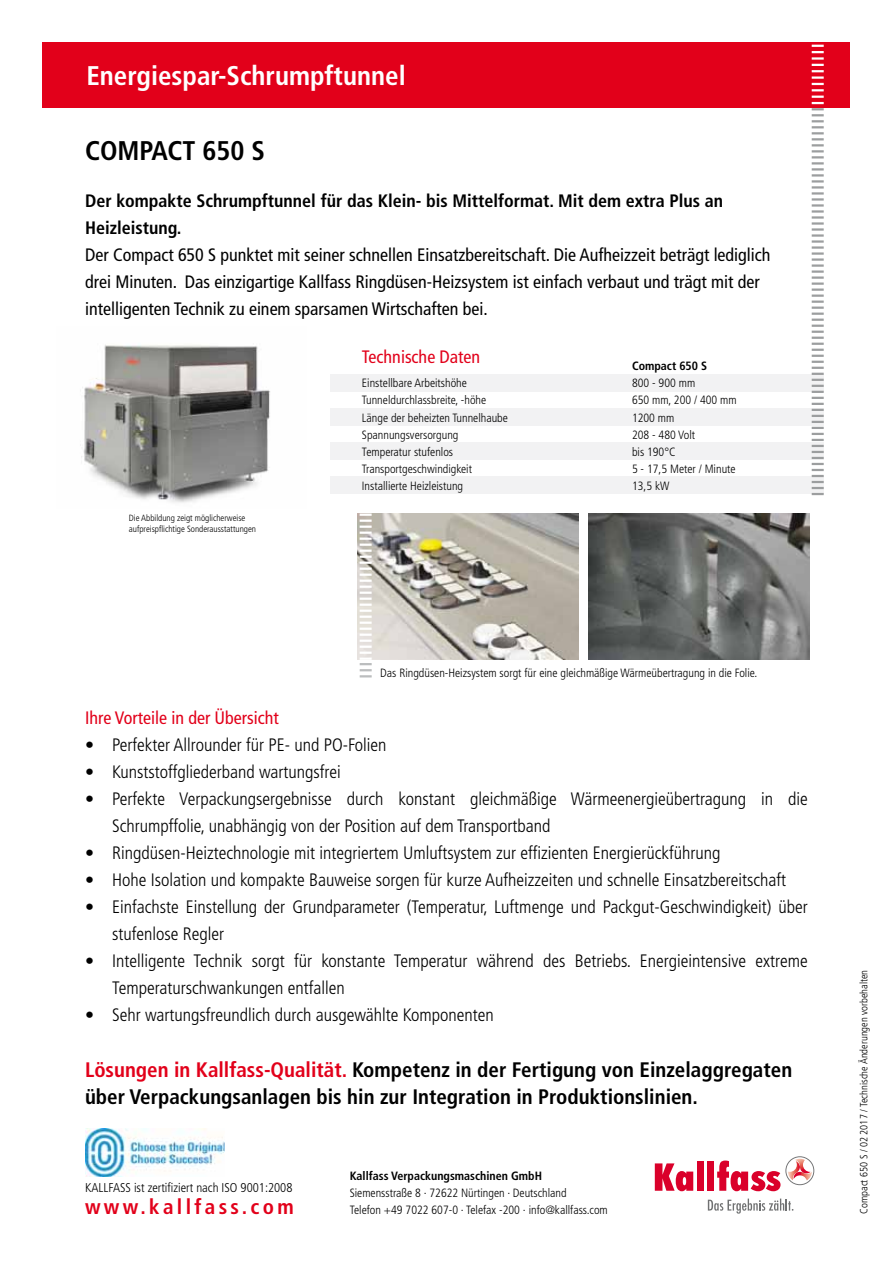
<style>
.page{position:relative;width:893px;height:1263px;background:#fff}
.page>*{position:absolute;margin:0;border:0;box-sizing:border-box;transform-origin:0 0}
.t1{font:700 condensed 27px "Frutiger LT Std";color:#fff}
.t2{font:700 condensed 27px "Frutiger LT Std";color:#000}
.t3{font:700 condensed 21px/27px "Frutiger LT Std";color:#000}
.t4{font:700 condensed 21px "Frutiger LT Std";letter-spacing:.16em;color:#e2001a}
.t5{font:300 condensed 18px/27px "Frutiger LT Std";color:#000}
.t6{font:condensed 18px/27px "Frutiger LT Std";color:#000}
.t7{font:700 condensed 18px/27px "Frutiger LT Std";color:#000}
.t8{font:condensed 18px "Frutiger LT Std";color:#e2001a}
.t9{font:300 condensed 12.75px "Frutiger LT Std";color:#000}
.t10{font:300 condensed 12px/17.1px "Frutiger LT Std";color:#000}
.t11{font:700 condensed 12px "Frutiger LT Std";color:#000}
.t12{font:300 condensed 10.5px "Frutiger LT Std";color:#000}
.t13{font:300 condensed 9px/10.8px "Frutiger LT Std";color:#000}
.s1{color:#e2001a}
</style>
<div class="page">
<img style="left:81px;top:344px;width:189px;height:159px">
<div style="left:43px;top:43px;width:807px;height:65px;background:#e2001a"></div>
<img style="left:357px;top:513px;width:222px;height:147px">
<img style="left:588px;top:513px;width:221px;height:147px">
<div style="left:330px;top:375px;width:494px;height:17px;background:#f2f2f3"></div>
<div style="left:330px;top:409px;width:494px;height:17px;background:#f2f2f3"></div>
<div style="left:330px;top:443px;width:494px;height:17px;background:#f2f2f3"></div>
<div style="left:330px;top:477px;width:494px;height:17px;background:#f2f2f3"></div>
<svg style="left:360px;top:513px;width:12px;height:164px"></svg>
<svg style="left:812px;top:45px;width:12px;height:450px"></svg>
<svg style="left:655px;top:1163px;width:38px;height:28px"></svg>
<div style="left:697px;top:1161px;width:7px;height:30px;background:#da002a"></div>
<div style="left:707px;top:1161px;width:7px;height:30px;background:#da002a"></div>
<svg style="left:717px;top:1156px;width:97px;height:35px"></svg>
<svg style="left:708px;top:1198px;width:85px;height:16px"></svg>
<img style="left:85px;top:1128px;width:139px;height:49px">
<h1 class="t1" style="left:86px;top:59px;width:321px">Energiespar-Schrumpftunnel</h1>
<h1 class="t2" style="left:85px;top:134px;width:181px">COMPACT 650 S</h1>
<p class="t7" style="left:85px;top:187px;width:640px">Der kompakte Schrumpftunnel für das Klein- bis Mittelformat. Mit dem extra Plus an<br>Heizleistung.</p>
<p class="t6" style="left:85px;top:241px;width:687px">Der Compact 650 S punktet mit seiner schnellen Einsatzbereitschaft. Die Aufheizzeit beträgt lediglich drei Minuten. Das einzigartige Kallfass Ringdüsen-Heizsystem ist einfach verbaut und trägt mit der intelligenten Technik zu einem sparsamen Wirtschaften bei.</p>
<p class="t8" style="left:362px;top:346px;width:120px">Technische Daten</p>
<p class="t11" style="left:632px;top:359px;width:77px">Compact 650 S</p>
<p class="t13" style="left:129px;top:513px;width:129px">Die Abbildung zeigt möglicherweise aufpreispflichtige Sonderausstattungen</p>
<p class="t10" style="left:362px;top:375px;width:106px">Einstellbare Arbeitshöhe</p>
<p class="t10" style="left:632px;top:375px;width:65px">800 - 900 mm</p>
<p class="t10" style="left:362px;top:392px;width:126px">Tunneldurchlassbreite, -höhe</p>
<p class="t10" style="left:632px;top:392px;width:106px">650 mm, 200 / 400 mm</p>
<p class="t10" style="left:362px;top:409px;width:147px">Länge der beheizten Tunnelhaube</p>
<p class="t10" style="left:632px;top:409px;width:44px">1200 mm</p>
<p class="t10" style="left:362px;top:426px;width:98px">Spannungsversorgung</p>
<p class="t10" style="left:632px;top:426px;width:65px">208 - 480 Volt</p>
<p class="t10" style="left:362px;top:443px;width:93px">Temperatur stufenlos</p>
<p class="t10" style="left:632px;top:443px;width:45px">bis 190°C</p>
<p class="t10" style="left:362px;top:460px;width:112px">Transportgeschwindigkeit</p>
<p class="t10" style="left:632px;top:460px;width:105px">5 - 17,5 Meter / Minute</p>
<p class="t10" style="left:362px;top:477px;width:103px">Installierte Heizleistung</p>
<p class="t10" style="left:632px;top:477px;width:39px">13,5 kW</p>
<p class="t10" style="left:380px;top:664px;width:379px">Das Ringdüsen-Heizsystem sorgt für eine gleichmäßige Wärmeübertragung in die Folie.</p>
<p class="t8" style="left:85px;top:707px;width:195px">Ihre Vorteile in der Übersicht</p>
<p class="t5" style="left:85px;top:731px;width:303px">• Perfekter Allrounder für PE- und PO-Folien</p>
<p class="t5" style="left:85px;top:758px;width:257px">• Kunststoffgliederband wartungsfrei</p>
<p class="t5" style="left:112px;top:785px;width:697px;text-indent:-27px">• Perfekte Verpackungsergebnisse durch konstant gleichmäßige Wärmeenergieübertragung in die<br>Schrumpffolie, unabhängig von der Position auf dem Transportband</p>
<p class="t5" style="left:85px;top:839px;width:637px">• Ringdüsen-Heiztechnologie mit integriertem Umluftsystem zur effizienten Energierückführung</p>
<p class="t5" style="left:85px;top:866px;width:702px">• Hohe Isolation und kompakte Bauweise sorgen für kurze Aufheizzeiten und schnelle Einsatzbereitschaft</p>
<p class="t5" style="left:112px;top:893px;width:697px;text-indent:-27px">• Einfachste Einstellung der Grundparameter (Temperatur, Luftmenge und Packgut-Geschwindigkeit) über stufenlose Regler</p>
<p class="t5" style="left:112px;top:947px;width:697px;text-indent:-27px">• Intelligente Technik sorgt für konstante Temperatur während des Betriebs. Energieintensive extreme<br>Temperaturschwankungen entfallen</p>
<p class="t5" style="left:85px;top:1001px;width:410px">• Sehr wartungsfreundlich durch ausgewählte Komponenten</p>
<p class="t3" style="left:85px;top:1057px;width:709px"><span class="s1">Lösungen in Kallfass-Qualität.</span> Kompetenz in der Fertigung von Einzelaggregaten über Verpackungsanlagen bis hin zur Integration in Produktionslinien.</p>
<p class="t9" style="left:85px;top:1180px;width:209px">KALLFASS ist zertifiziert nach ISO 9001:2008</p>
<p class="t4" style="left:85px;top:1194px;width:210px">www.kallfass.com</p>
<p class="t11" style="left:350px;top:1168px;width:194px">Kallfass Verpackungsmaschinen GmbH</p>
<p class="t10" style="left:350px;top:1184px;width:260px">Siemensstraße 8 . 72622 Nürtingen . Deutschland<br>Telefon +49 7022 607-0 . Telefax -200 . info@kallfass.com</p>
<p class="t12" style="left:858px;top:1214px;width:245px;rotate:-90deg">Compact 650 S / 02 2017 / Technische Änderungen vorbehalten</p>
</div>
